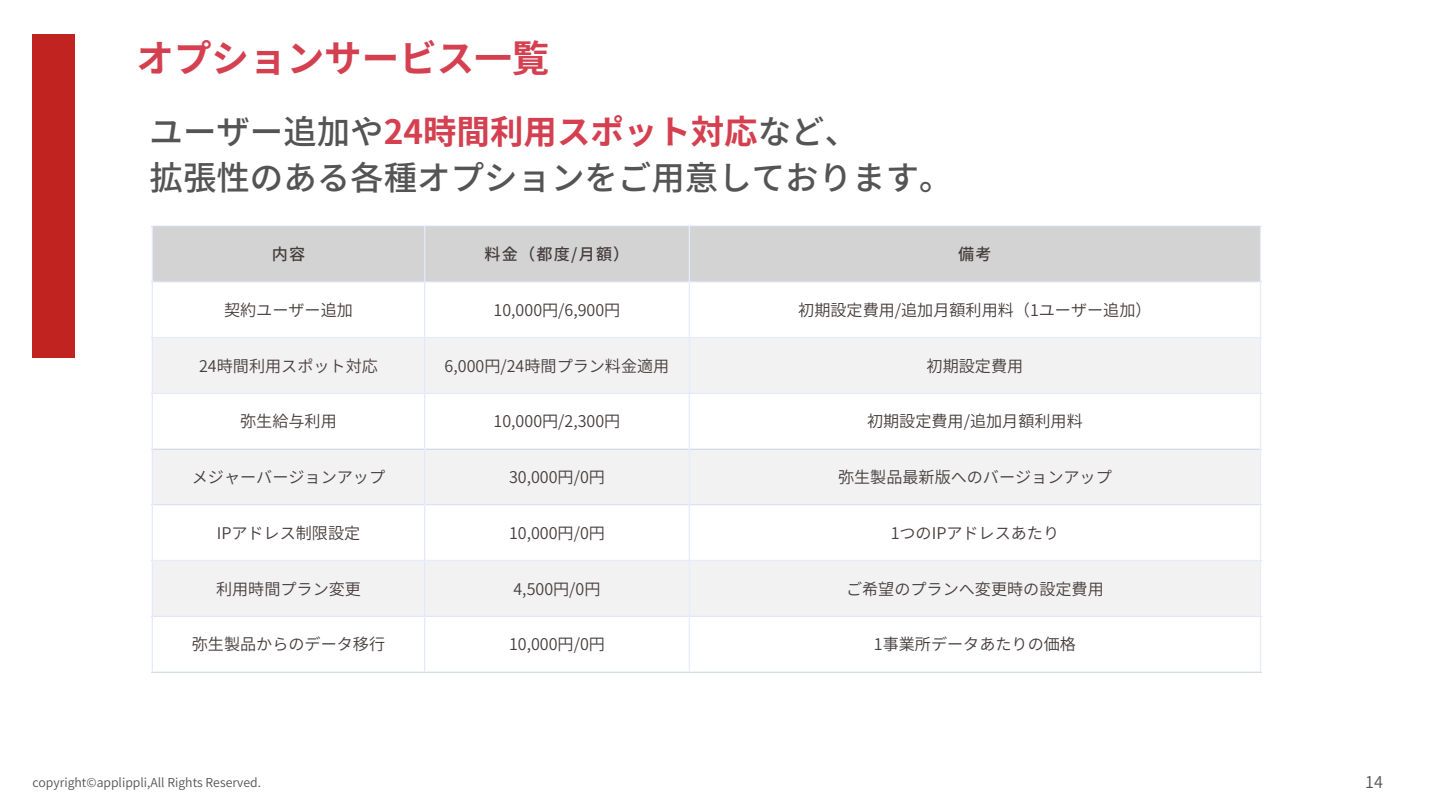
<style>
.page{position:relative;width:1440px;height:810px;background:#fff}
.page>*{position:absolute;margin:0;border:0;box-sizing:border-box;transform-origin:0 0}
.t1{font:700 37.6px "Noto Sans JP";color:#d54050}
.t2{font:500 33.5px/46.3px "Noto Sans JP";color:#545454}
.t3{font:16.2px "Source Han Sans JP";color:#545454}
.t4{font:600 16.1px "Noto Sans JP";color:#473d3d}
.t5{font:500 16.1px "Noto Sans JP";letter-spacing:.075em;color:#473d3d}
.t6{font:600 12.3px "Noto Sans JP";color:#545454}
.s1{font-weight:700;color:#d54050}
</style>
<div class="page">
<div style="left:153px;top:227px;width:1107px;height:54px;background:#d3d3d3"></div>
<svg style="left:153px;top:338px;width:1107px;height:278px;fill:#f2f2f2"></svg>
<hr style="left:152px;top:227px;width:1px;height:444px;background:#e6ecff">
<hr style="left:424px;top:227px;width:1px;height:444px;background:#e6ecff">
<hr style="left:689px;top:227px;width:1px;height:444px;background:#e6ecff">
<hr style="left:1260px;top:227px;width:1px;height:444px;background:#e6ecff">
<hr style="left:152px;top:225px;width:1109px;height:2px;background:#e6ecff">
<hr style="left:152px;top:281px;width:1109px;height:1px;background:#e6ecff">
<hr style="left:152px;top:337px;width:1109px;height:1px;background:#e6ecff">
<hr style="left:152px;top:393px;width:1109px;height:1px;background:#e6ecff">
<hr style="left:152px;top:448px;width:1109px;height:2px;background:#e6ecff">
<hr style="left:152px;top:504px;width:1109px;height:1px;background:#e6ecff">
<hr style="left:152px;top:560px;width:1109px;height:1px;background:#e6ecff">
<hr style="left:152px;top:616px;width:1109px;height:1px;background:#e6ecff">
<hr style="left:152px;top:671px;width:1109px;height:2px;background:#e6ecff">
<div style="left:32px;top:34px;width:42px;height:324px;background:#c02320"></div>
<h1 class="t1" style="left:136px;top:28px;width:415px">オプションサービス一覧</h1>
<h2 class="t2" style="left:150px;top:107px;width:805px">ユーザー追加や<span class="s1">24時間利用スポット対応</span>など、<br>拡張性のある各種オプションをご用意しております。</h2>
<p class="t5" style="left:272px;top:242px;width:35px">内容</p>
<p class="t5" style="left:485px;top:242px;width:146px">料金（都度/月額）</p>
<p class="t5" style="left:958px;top:242px;width:35px">備考</p>
<p class="t4" style="left:224px;top:297px;width:130px">契約ユーザー追加</p>
<p class="t4" style="left:494px;top:297px;width:128px">10,000円/6,900円</p>
<p class="t4" style="left:798px;top:297px;width:355px">初期設定費用/追加月額利用料（1ユーザー追加）</p>
<p class="t4" style="left:199px;top:353px;width:180px">24時間利用スポット対応</p>
<p class="t4" style="left:445px;top:353px;width:224px">6,000円/24時間プラン料金適用</p>
<p class="t4" style="left:927px;top:353px;width:96px">初期設定費用</p>
<p class="t4" style="left:240px;top:409px;width:96px">弥生給与利用</p>
<p class="t4" style="left:494px;top:409px;width:128px">10,000円/2,300円</p>
<p class="t4" style="left:867px;top:409px;width:217px">初期設定費用/追加月額利用料</p>
<p class="t4" style="left:192px;top:465px;width:195px">メジャーバージョンアップ</p>
<p class="t4" style="left:509px;top:465px;width:97px">30,000円/0円</p>
<p class="t4" style="left:838px;top:465px;width:275px">弥生製品最新版へのバージョンアップ</p>
<p class="t4" style="left:217px;top:520px;width:145px">IPアドレス制限設定</p>
<p class="t4" style="left:509px;top:520px;width:97px">10,000円/0円</p>
<p class="t4" style="left:891px;top:520px;width:170px">1つのIPアドレスあたり</p>
<p class="t4" style="left:216px;top:576px;width:146px">利用時間プラン変更</p>
<p class="t4" style="left:513px;top:576px;width:89px">4,500円/0円</p>
<p class="t4" style="left:846px;top:576px;width:257px">ご希望のプランへ変更時の設定費用</p>
<p class="t4" style="left:192px;top:632px;width:194px">弥生製品からのデータ移行</p>
<p class="t4" style="left:509px;top:632px;width:97px">10,000円/0円</p>
<p class="t4" style="left:874px;top:632px;width:204px">1事業所データあたりの価格</p>
<p class="t6" style="left:32px;top:772px;width:230px">copyright©applippli,All Rights Reserved.</p>
<p class="t3" style="left:1365px;top:770px;width:19px">14</p>
</div>
